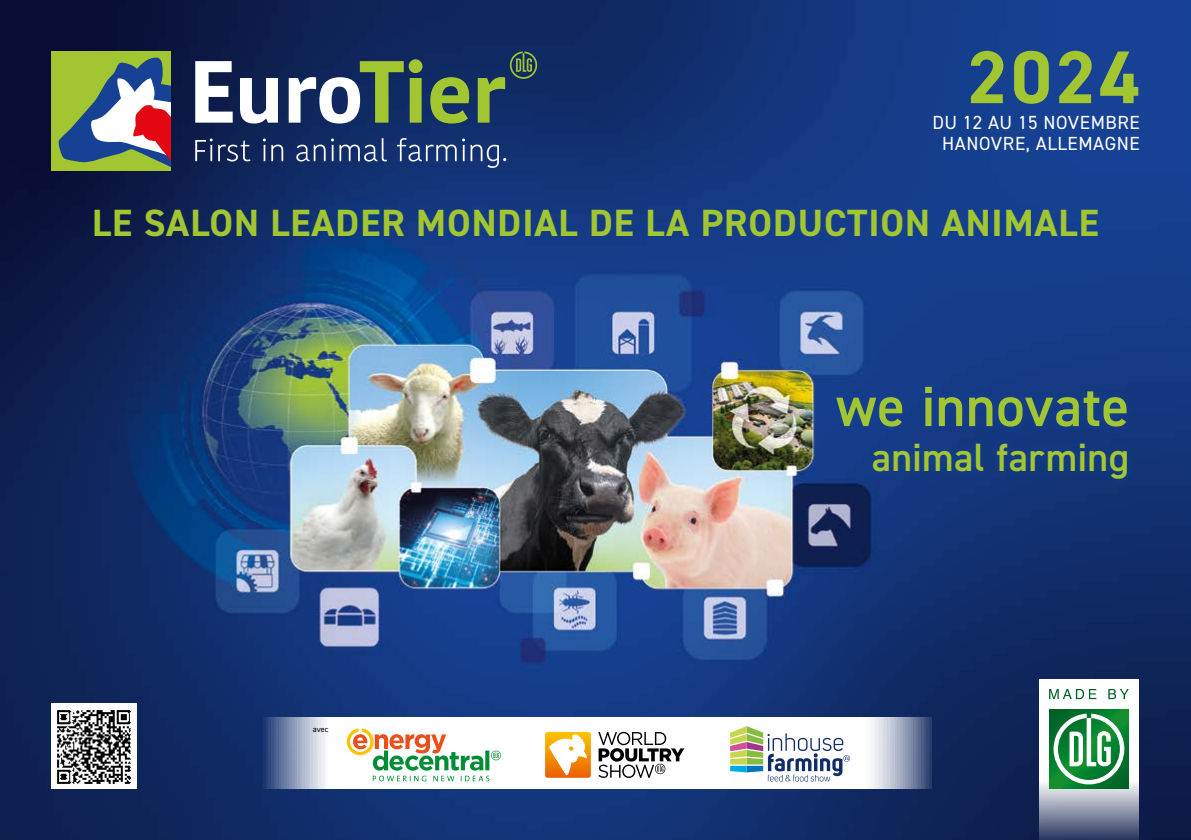
<style>
.page{position:relative;width:1191px;height:840px;background:#fff}
.page>*{position:absolute;margin:0;border:0;box-sizing:border-box;transform-origin:0 0}
._02_Headline_20pt_28pt_blau{font:700 74.8px "DIN2014";color:#a2c632}
.t1{font:600 56.8px "DIN2014";letter-spacing:.01em;color:#a2c632}
.t2{font:600 39.6px "DIN2014";letter-spacing:.01em;color:#a2c632}
._02_Headline_20pt_28pt_blau-2{font:700 38px "DIN2014";letter-spacing:.025em;color:#a2c632}
._02_Headline_20pt_28pt_blau-3{font:19px/21px "DIN2014";letter-spacing:.03em;color:#fff;text-align:center}
.t3{font:8.2px "DIN2014";color:#000}
</style>
<div class="page">
<img style="left:0;top:0;width:1191px;height:839px">
<div style="left:827px;top:377px;width:310px;height:111px;background:#143b86"></div>
<svg style="left:1039px;top:678px;width:99px;height:161px"></svg>
<svg style="left:1049px;top:708px;width:79px;height:80px"></svg>
<svg style="left:1053px;top:713px;width:71px;height:71px"></svg>
<svg style="left:1049px;top:688px;width:79px;height:10px"></svg>
<svg style="left:260px;top:717px;width:671px;height:71px"></svg>
<svg style="left:347px;top:728px;width:154px;height:53px"></svg>
<svg style="left:598px;top:731px;width:86px;height:46px"></svg>
<svg style="left:545px;top:731px;width:46px;height:46px"></svg>
<svg style="left:730px;top:725px;width:120px;height:56px"></svg>
<div style="left:52px;top:51px;width:119px;height:120px;background:#a2c632"></div>
<svg style="left:58px;top:57px;width:113px;height:110px"></svg>
<svg style="left:195px;top:61px;width:38px;height:62px"></svg>
<svg style="left:240px;top:78px;width:38px;height:45px"></svg>
<svg style="left:289px;top:59px;width:133px;height:64px"></svg>
<svg style="left:430px;top:77px;width:39px;height:46px;background:#6c8d45"></svg>
<svg style="left:478px;top:51px;width:59px;height:72px;background:#304d59"></svg>
<svg style="left:195px;top:138px;width:55px;height:23px"></svg>
<svg style="left:263px;top:138px;width:20px;height:23px"></svg>
<svg style="left:296px;top:144px;width:29px;height:17px"></svg>
<svg style="left:331px;top:138px;width:56px;height:23px"></svg>
<svg style="left:397px;top:138px;width:109px;height:30px;background:#365087"></svg>
<img style="left:51px;top:703px;width:85px;height:85px">
<p class="_02_Headline_20pt_28pt_blau" style="left:967px;top:27px;width:174px">2024</p>
<p class="_02_Headline_20pt_28pt_blau-3" style="left:932px;top:112px;width:209px">DU 12 AU 15 NOVEMBRE<br>HANOVRE, ALLEMAGNE</p>
<p class="_02_Headline_20pt_28pt_blau-2" style="left:92px;top:197px;width:1008px">LE SALON LEADER MONDIAL DE LA PRODUCTION ANIMALE</p>
<p class="t3" style="left:313px;top:724px;width:17px">avec</p>
<p class="t1" style="left:836px;top:368px;width:295px">we innovate</p>
<p class="t2" style="left:871px;top:430px;width:259px">animal farming</p>
</div>
